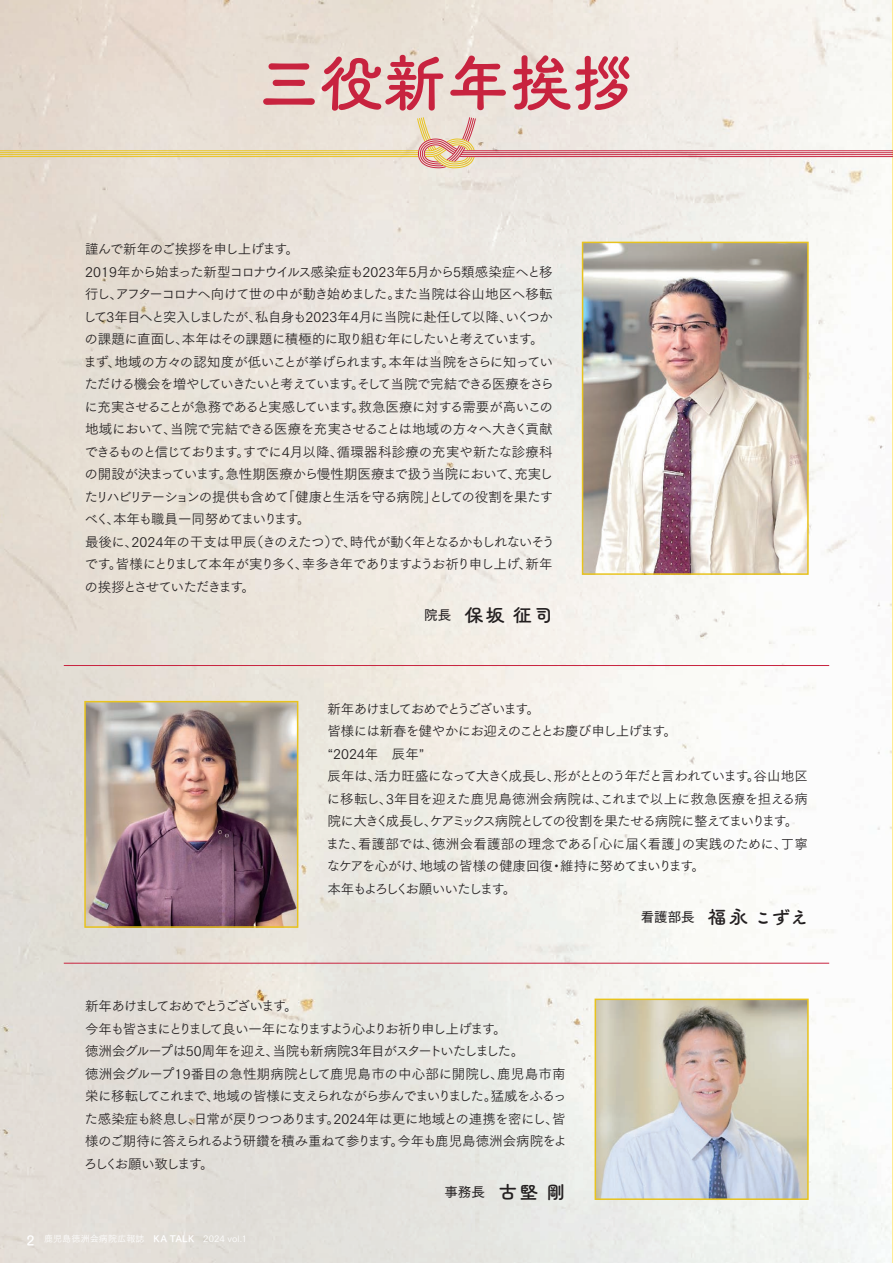
<style>
.page{position:relative;width:893px;height:1263px;background:#fff}
.page>*{position:absolute;margin:0;border:0;box-sizing:border-box;transform-origin:0 0}
.t1{font:63px "Tsuku ANA Rd Go L Std B";color:#c8233f}
.t2{font:18.9px "Tsuku ANA Rd Go L Std B";color:#231f20}
.t3{font:13.5px/22.5px "Tsuku Go Pro R";letter-spacing:-.065em;color:#231f20}
.t4{font:13.5px "Tsuku Go Pro D";color:#231f20}
.t5{font:9px "Tsuku Go Pro R";letter-spacing:.02em;color:#fff}
.s1{font-family:"Tsuku Go Pro D";font-size:13.5px}
.s2{font-family:"Tsuku ANA Rd Go L Std B";font-size:18.9px}
.s3{font-family:"Tsuku ANA Rd Go L Std B";font-size:13.5px}
.s4{font-family:"Tsuku Go Pro B"}
</style>
<div class="page">
<img style="left:0;top:0;width:893px;height:1263px">
<hr style="left:64px;top:665px;width:765px;height:1px;background:#c8233f">
<hr style="left:64px;top:963px;width:765px;height:1px;background:#c8233f">
<img style="left:87px;top:704px;width:208px;height:221px">
<div style="left:84px;top:701px;width:214px;height:227px;border:2px solid #e8c31d"></div>
<img style="left:585px;top:245px;width:221px;height:327px">
<div style="left:582px;top:242px;width:227px;height:333px;border:2px solid #e8c31d"></div>
<img style="left:598px;top:1001px;width:208px;height:196px">
<div style="left:595px;top:998px;width:214px;height:202px;border:2px solid #e8c31d"></div>
<svg style="left:0;top:117px;width:893px;height:51px"></svg>
<h1 class="t1" style="left:257px;top:33px;width:380px">三役新年挨拶</h1>
<p class="t3" style="left:83px;top:236px;width:473px">謹んで新年のご挨拶を申し上げます。<br>2019年から始まった新型コロナウイルス感染症も2023年5月から5類感染症へと移行し、アフターコロナへ向けて世の中が動き始めました。また当院は谷山地区へ移転して3年目へと突入しましたが、私自身も2023年4月に当院に赴任して以降、いくつかの課題に直面し、本年はその課題に積極的に取り組む年にしたいと考えています。まず、地域の方々の認知度が低いことが挙げられます。本年は当院をさらに知っていただける機会を増やしていきたいと考えています。そして当院で完結できる医療をさらに充実させることが急務であると実感しています。救急医療に対する需要が高いこの地域において、当院で完結できる医療を充実させることは地域の方々へ大きく貢献できるものと信じております。すでに4月以降、循環器科診療の充実や新たな診療科の開設が決まっています。急性期医療から慢性期医療まで扱う当院において、充実したリハビリテーションの提供も含めて「健康と生活を守る病院」としての役割を果たすべく、本年も職員一同努めてまいります。<br>最後に、2024年の干支は甲辰（きのえたつ）で、時代が動く年となるかもしれないそうです。皆様にとりまして本年が実り多く、幸多き年でありますようお祈り申し上げ、新年の挨拶とさせていただきます。</p>
<h2 class="t2" style="left:424px;top:600px;width:130px"><span class="s1">院長　</span>保坂 征司</h2>
<p class="t3" style="left:326px;top:696px;width:483px">新年あけましておめでとうございます。<br>皆様には新春を健やかにお迎えのこととお慶び申し上げます。<br>“2024年　辰年”<br>辰年は、活力旺盛になって大きく成長し、形がととのう年だと言われています。谷山地区に移転し、3年目を迎えた鹿児島徳洲会病院は、これまで以上に救急医療を担える病院に大きく成長し、ケアミックス病院としての役割を果たせる病院に整えてまいります。また、看護部では、徳洲会看護部の理念である「心に届く看護」の実践のために、丁寧なケアを心がけ、地域の皆様の健康回復・維持に努めてまいります。<br>本年もよろしくお願いいたします。</p>
<p class="t4" style="left:641px;top:905px;width:170px">看護部長　<span class="s2">福永 こずえ</span></p>
<p class="t3" style="left:84px;top:993px;width:485px">新年あけましておめでとうございます。<br>今年も皆さまにとりまして良い一年になりますよう心よりお祈り申し上げます。<br>徳洲会グループは50周年を迎え、当院も新病院3年目がスタートいたしました。<br>徳洲会グループ19番目の急性期病院として鹿児島市の中心部に開院し、鹿児島市南栄に移転してこれまで、地域の皆様に支えられながら歩んでまいりました。猛威をふるった感染症も終息し、日常が戻りつつあります。2024年は更に地域との連携を密にし、皆様のご期待に答えられるよう研鑽を積み重ねて参ります。今年も鹿児島徳洲会病院をよろしくお願い致します。</p>
<p class="t4" style="left:444px;top:1180px;width:123px">事務長　<span class="s2">古堅 剛</span></p>
<p class="t5" style="left:26px;top:1231px;width:222px"><span class="s3">2</span> 鹿児島徳洲会病院広報誌　<span class="s4">KA TALK</span>　2024 vol.1</p>
</div>
